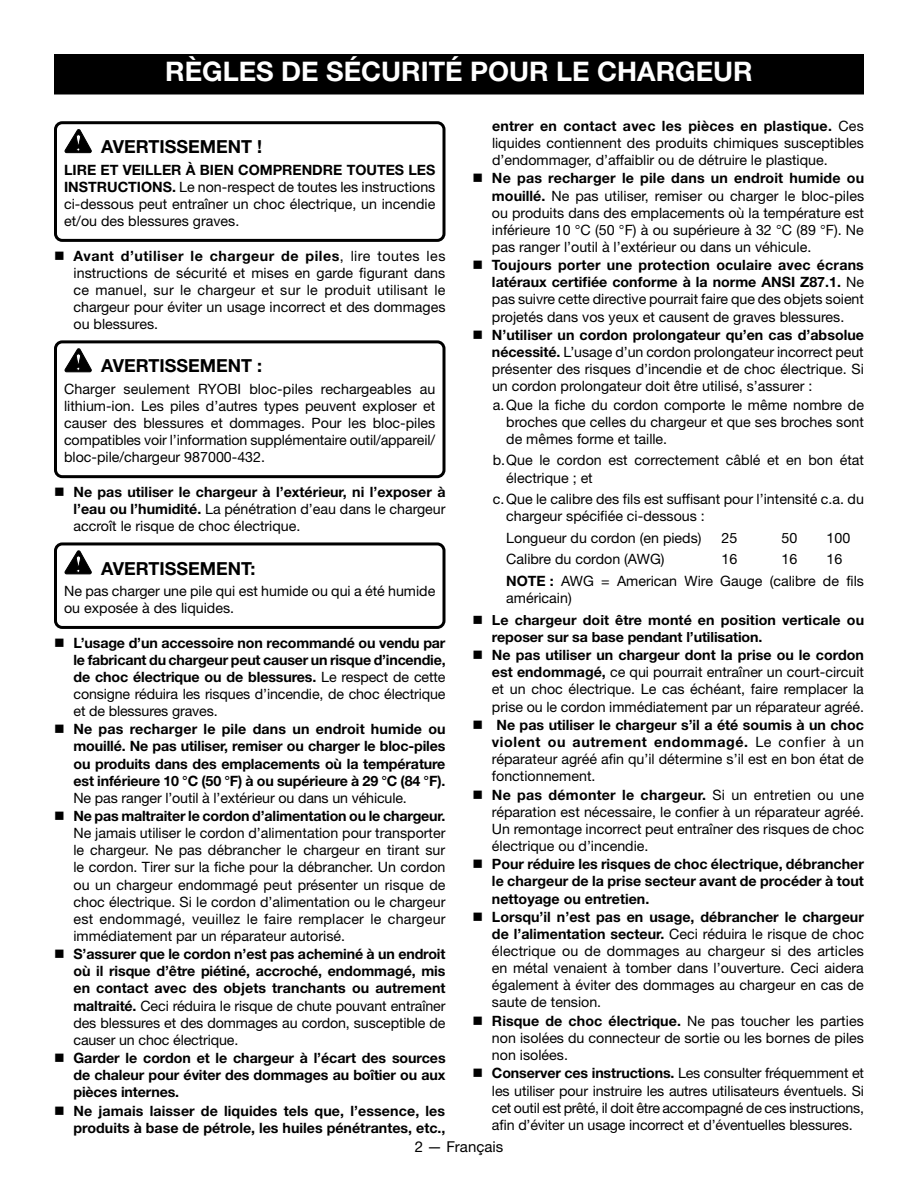
<style>
.page{position:relative;width:918px;height:1188px;background:#fff}
.page>*{position:absolute;margin:0;border:0;box-sizing:border-box;transform-origin:0 0}
.HEADING{font:700 27px "Helvetica Neue LT Std";color:#fff}
.Warning{font:700 18px "Helvetica Neue LT Std";color:#000}
.t1{font:15px "Helvetica Neue LT Std";color:#000}
.Warning_text{font:14.25px/17.1px "Helvetica Neue LT Std";color:#000;text-align:justify}
.t2{font:700 14.25px/17.1px "Helvetica Neue LT Std";color:#000;text-align:justify}
.Bullets_in_bullets{font:14.25px/17.1px "Helvetica Neue LT Std";color:#000}
.t3{font:700 13.95px/17.1px "Helvetica Neue LT Std";letter-spacing:.005em;color:#000}
.s1{font-weight:700}
.s2{font-weight:400}
</style>
<div class="page">
<div style="left:54px;top:121px;width:392px;height:121px;border:3px solid #000;border-radius:7px"></div>
<div style="left:54px;top:340px;width:392px;height:138px;border:3px solid #000;border-radius:7px"></div>
<div style="left:54px;top:542px;width:392px;height:87px;border:3px solid #000;border-radius:7px"></div>
<svg style="left:65px;top:129px;width:27px;height:24px"></svg>
<svg style="left:65px;top:349px;width:27px;height:23px"></svg>
<svg style="left:65px;top:551px;width:27px;height:23px"></svg>
<div style="left:55px;top:55px;width:808px;height:39px;background:#000"></div>
<div style="left:54px;top:54px;width:810px;height:40px;border:2px solid #000"></div>
<p class="HEADING" style="left:165px;top:55px;width:589px">RÈGLES DE SÉCURITÉ POUR LE CHARGEUR</p>
<p class="Warning" style="left:101px;top:136px;width:162px">AVERTISSEMENT !</p>
<p class="Warning_text" style="left:64px;top:161px;width:373px"><span class="s1">LIRE ET VEILLER À BIEN COMPRENDRE TOUTES LES INSTRUCTIONS.</span> Le non-respect de toutes les instructions ci-dessous peut entraîner un choc électrique, un incendie et/ou des blessures graves.</p>
<p class="Warning_text" style="left:73px;top:247px;width:374px"><span class="s1">Avant d’utiliser le chargeur de piles</span>, lire toutes les instructions de sécurité et mises en garde figurant dans ce manuel, sur le chargeur et sur le produit utilisant le chargeur pour éviter un usage incorrect et des dommages ou blessures.</p>
<p class="Warning" style="left:101px;top:355px;width:162px">AVERTISSEMENT :</p>
<p class="Warning_text" style="left:64px;top:380px;width:373px">Charger seulement RYOBI bloc-piles rechargeables au lithium-ion. Les piles d’autres types peuvent exploser et causer des blessures et dommages. Pour les bloc-piles compatibles voir l’information supplémentaire outil/appareil/ bloc-pile/chargeur 987000-432.</p>
<p class="t2" style="left:73px;top:483px;width:374px">Ne pas utiliser le chargeur à l’extérieur, ni l’exposer à l’eau ou l’humidité. <span class="s2">La pénétration d’eau dans le chargeur accroît le risque de choc électrique.</span></p>
<p class="Warning" style="left:101px;top:557px;width:156px">AVERTISSEMENT:</p>
<p class="Warning_text" style="left:64px;top:582px;width:373px">Ne pas charger une pile qui est humide ou qui a été humide ou exposée à des liquides.</p>
<p class="t2" style="left:73px;top:634px;width:374px">L’usage d’un accessoire non recommandé ou vendu par le fabricant du chargeur peut causer un risque d’incendie, de choc électrique ou de blessures. <span class="s2">Le respect de cette consigne réduira les risques d’incendie, de choc électrique et de blessures graves.</span></p>
<p class="t2" style="left:73px;top:720px;width:374px">Ne pas recharger le pile dans un endroit humide ou mouillé. Ne pas utiliser, remiser ou charger le bloc-piles ou produits dans des emplacements où la température est inférieure 10 °C (50 °F) à ou supérieure à 29 °C (84 °F).<br><span class="s2">Ne pas ranger l’outil à l’extérieur ou dans un véhicule.</span></p>
<p class="Warning_text" style="left:73px;top:807px;width:374px"><span class="s1">Ne pas maltraiter le cordon d’alimentation ou le chargeur.<br></span>Ne jamais utiliser le cordon d’alimentation pour transporter le chargeur. Ne pas débrancher le chargeur en tirant sur le cordon. Tirer sur la fiche pour la débrancher. Un cordon ou un chargeur endommagé peut présenter un risque de choc électrique. Si le cordon d’alimentation ou le chargeur est endommagé, veuillez le faire remplacer le chargeur immédiatement par un réparateur autorisé.</p>
<p class="t2" style="left:73px;top:945px;width:374px">S’assurer que le cordon n’est pas acheminé à un endroit où il risque d’être piétiné, accroché, endommagé, mis en contact avec des objets tranchants ou autrement maltraité. <span class="s2">Ceci réduira le risque de chute pouvant entraîner des blessures et des dommages au cordon, susceptible de causer un choc électrique.</span></p>
<p class="t2" style="left:73px;top:1049px;width:374px">Garder le cordon et le chargeur à l’écart des sources de chaleur pour éviter des dommages au boîtier ou aux pièces internes.</p>
<p class="t2" style="left:73px;top:1102px;width:374px">Ne jamais laisser de liquides tels que, l’essence, les produits à base de pétrole, les huiles pénétrantes, etc.,</p>
<p class="Warning_text" style="left:492px;top:117px;width:374px"><span class="s1">entrer en contact avec les pièces en plastique.</span> Ces liquides contiennent des produits chimiques susceptibles d’endommager, d’affaiblir ou de détruire le plastique.</p>
<p class="Warning_text" style="left:492px;top:170px;width:374px"><span class="s1">Ne pas recharger le pile dans un endroit humide ou mouillé.</span> Ne pas utiliser, remiser ou charger le bloc-piles ou produits dans des emplacements où la température est inférieure 10 °C (50 °F) à ou supérieure à 32 °C (89 °F). Ne pas ranger l’outil à l’extérieur ou dans un véhicule.</p>
<p class="Warning_text" style="left:492px;top:256px;width:373px"><span class="s1">Toujours porter une protection oculaire avec écrans latéraux certifiée conforme à la norme ANSI Z87.1.</span> Ne pas suivre cette directive pourrait faire que des objets soient projetés dans vos yeux et causent de graves blessures.</p>
<p class="Warning_text" style="left:492px;top:326px;width:374px"><span class="s1">N’utiliser un cordon prolongateur qu’en cas d’absolue nécessité.</span> L’usage d’un cordon prolongateur incorrect peut présenter des risques d’incendie et de choc électrique. Si un cordon prolongateur doit être utilisé, s’assurer :</p>
<p class="Bullets_in_bullets" style="left:506px;top:396px;width:359px;text-align:justify;text-indent:-14px">a.Que la fiche du cordon comporte le même nombre de broches que celles du chargeur et que ses broches sont de mêmes forme et taille.</p>
<p class="Bullets_in_bullets" style="left:506px;top:452px;width:359px;text-indent:-14px">b.Que le cordon est correctement câblé et en bon état électrique ; et</p>
<p class="Bullets_in_bullets" style="left:506px;top:490px;width:359px;text-indent:-14px">c.Que le calibre des fils est suffisant pour l’intensité c.a. du chargeur spécifiée ci-dessous :</p>
<p class="Bullets_in_bullets" style="left:506px;top:529px;width:197px">Longueur du cordon (en pieds)</p>
<p class="Bullets_in_bullets" style="left:722px;top:529px;width:17px">25</p>
<p class="Bullets_in_bullets" style="left:782px;top:529px;width:17px">50</p>
<p class="Bullets_in_bullets" style="left:827px;top:529px;width:25px">100</p>
<p class="Bullets_in_bullets" style="left:506px;top:551px;width:160px">Calibre du cordon (AWG)</p>
<p class="Bullets_in_bullets" style="left:721px;top:551px;width:17px">16</p>
<p class="Bullets_in_bullets" style="left:781px;top:551px;width:17px">16</p>
<p class="Bullets_in_bullets" style="left:826px;top:551px;width:17px">16</p>
<p class="Bullets_in_bullets" style="left:506px;top:572px;width:359px"><span class="s1">NOTE :</span> AWG = American Wire Gauge (calibre de fils américain)</p>
<p class="t3" style="left:492px;top:611px;width:374px">Le chargeur doit être monté en position verticale ou reposer sur sa base pendant l’utilisation.</p>
<p class="Warning_text" style="left:492px;top:646px;width:374px"><span class="s1">Ne pas utiliser un chargeur dont la prise ou le cordon est endommagé,</span> ce qui pourrait entraîner un court-circuit et un choc électrique. Le cas échéant, faire remplacer la prise ou le cordon immédiatement par un réparateur agréé.</p>
<p class="Warning_text" style="left:492px;top:716px;width:374px;text-indent:4px"><span class="s1">Ne pas utiliser le chargeur s’il a été soumis à un choc violent ou autrement endommagé.</span> Le confier à un réparateur agréé afin qu’il détermine s’il est en bon état de fonctionnement.</p>
<p class="Warning_text" style="left:492px;top:786px;width:374px"><span class="s1">Ne pas démonter le chargeur.</span> Si un entretien ou une réparation est nécessaire, le confier à un réparateur agréé.<br>Un remontage incorrect peut entraîner des risques de choc électrique ou d’incendie.</p>
<p class="t2" style="left:492px;top:855px;width:374px">Pour réduire les risques de choc électrique, débrancher le chargeur de la prise secteur avant de procéder à tout nettoyage ou entretien.</p>
<p class="Warning_text" style="left:492px;top:908px;width:374px"><span class="s1">Lorsqu’il n’est pas en usage, débrancher le chargeur de l’alimentation secteur.</span> Ceci réduira le risque de choc électrique ou de dommages au chargeur si des articles en métal venaient à tomber dans l’ouverture. Ceci aidera également à éviter des dommages au chargeur en cas de saute de tension.</p>
<p class="Warning_text" style="left:492px;top:1012px;width:374px"><span class="s1">Risque de choc électrique.</span> Ne pas toucher les parties non isolées du connecteur de sortie ou les bornes de piles non isolées.</p>
<p class="Warning_text" style="left:492px;top:1065px;width:374px"><span class="s1">Conserver ces instructions.</span> Les consulter fréquemment et les utiliser pour instruire les autres utilisateurs éventuels. Si cet outil est prêté, il doit être accompagné de ces instructions, afin d’éviter un usage incorrect et d’éventuelles blessures.</p>
<p class="t1" style="left:415px;top:1138px;width:90px">2 — Français</p>
</div>
